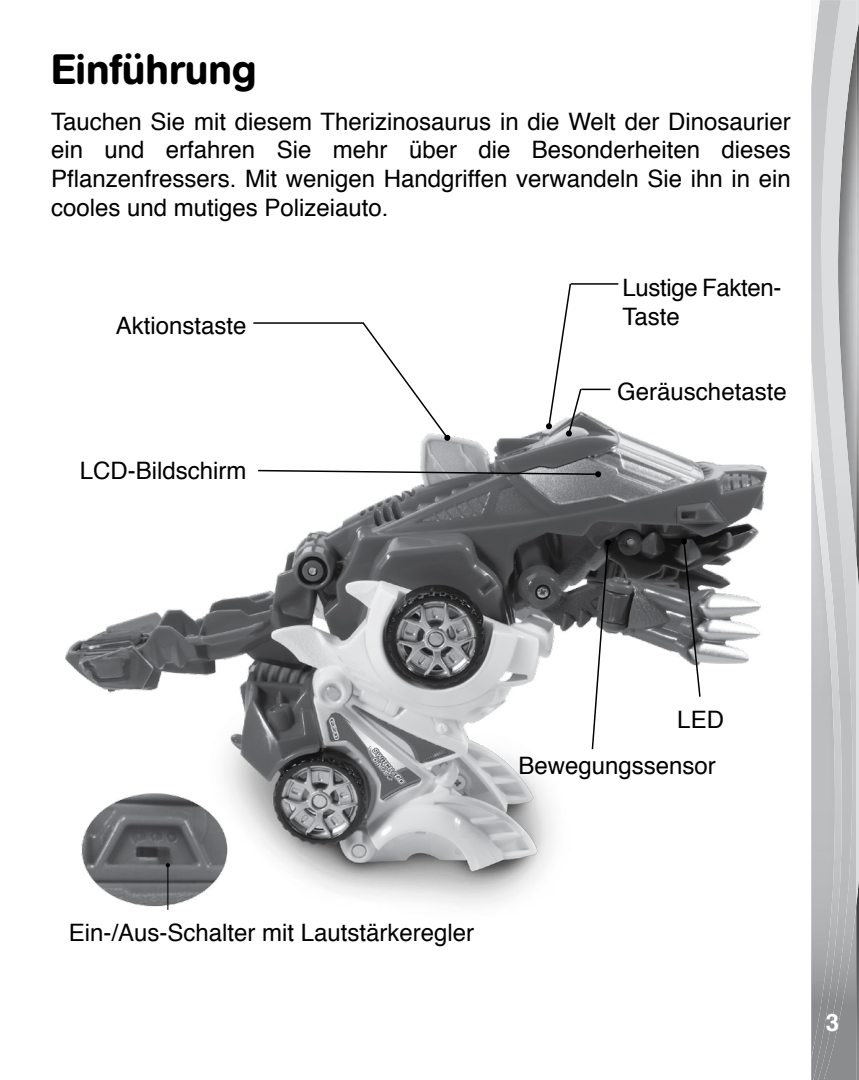
<style>
.page{position:relative;width:859px;height:1080px;background:#fff}
.page>*{position:absolute;margin:0;border:0;box-sizing:border-box;transform-origin:0 0}
.t1{font:500 42px "AG Book Rounded";color:#000}
.t2{font:24px/28.8px "Helvetica";color:#000;text-align:justify}
.t3{font:700 24px "Helvetica";color:#fff}
</style>
<div class="page">
<img style="left:65px;top:283px;width:702px;height:622px">
<img style="left:65px;top:709px;width:228px;height:201px">
<img style="left:856px;top:906px;width:3px;height:174px">
<img style="left:844px;top:906px;width:10px;height:174px">
<svg style="left:844px;top:0;width:15px;height:906px;background:#b9babc"></svg>
<img style="left:811px;top:0;width:33px;height:1080px">
<hr style="left:167px;top:865px;width:1px;height:45px;background:#000">
<svg style="left:166px;top:863px;width:4px;height:4px"></svg>
<svg style="left:361px;top:321px;width:88px;height:119px"></svg>
<svg style="left:444px;top:434px;width:7px;height:7px"></svg>
<hr style="left:253px;top:322px;width:111px;height:2px;background:#000">
<svg style="left:545px;top:423px;width:7px;height:7px"></svg>
<hr style="left:571px;top:283px;width:47px;height:2px;background:#000">
<svg style="left:591px;top:541px;width:18px;height:210px"></svg>
<div style="left:604px;top:539px;width:7px;height:7px;background:#000;border-radius:2px"></div>
<svg style="left:682px;top:540px;width:19px;height:158px"></svg>
<div style="left:680px;top:538px;width:7px;height:7px;background:#000;border-radius:2px"></div>
<svg style="left:257px;top:469px;width:343px;height:7px"></svg>
<div style="left:595px;top:471px;width:6px;height:7px;background:#000;border-radius:2px"></div>
<svg style="left:565px;top:430px;width:7px;height:7px"></svg>
<svg style="left:547px;top:283px;width:63px;height:152px"></svg>
<h1 class="t1" style="left:51px;top:45px;width:207px">Einführung</h1>
<p class="t2" style="left:51px;top:108px;width:741px">Tauchen Sie mit diesem Therizinosaurus in die Welt der Dinosaurier ein und erfahren Sie mehr über die Besonderheiten dieses Pflanzenfressers. Mit wenigen Handgriffen verwandeln Sie ihn in ein cooles und mutiges Polizeiauto.</p>
<p class="t2" style="left:116px;top:313px;width:132px">Aktionstaste</p>
<p class="t2" style="left:80px;top:458px;width:168px">LCD-Bildschirm</p>
<p class="t2" style="left:622px;top:275px;width:161px">Lustige Fakten-<br>Taste</p>
<p class="t2" style="left:617px;top:378px;width:171px">Geräuschetaste</p>
<p class="t2" style="left:677px;top:707px;width:48px">led</p>
<p class="t2" style="left:518px;top:753px;width:199px">Bewegungssensor</p>
<p class="t2" style="left:69px;top:920px;width:407px">Ein-/Aus-Schalter mit Lautstärkeregler</p>
<p class="t3" style="left:826px;top:1006px;width:15px">3</p>
</div>
